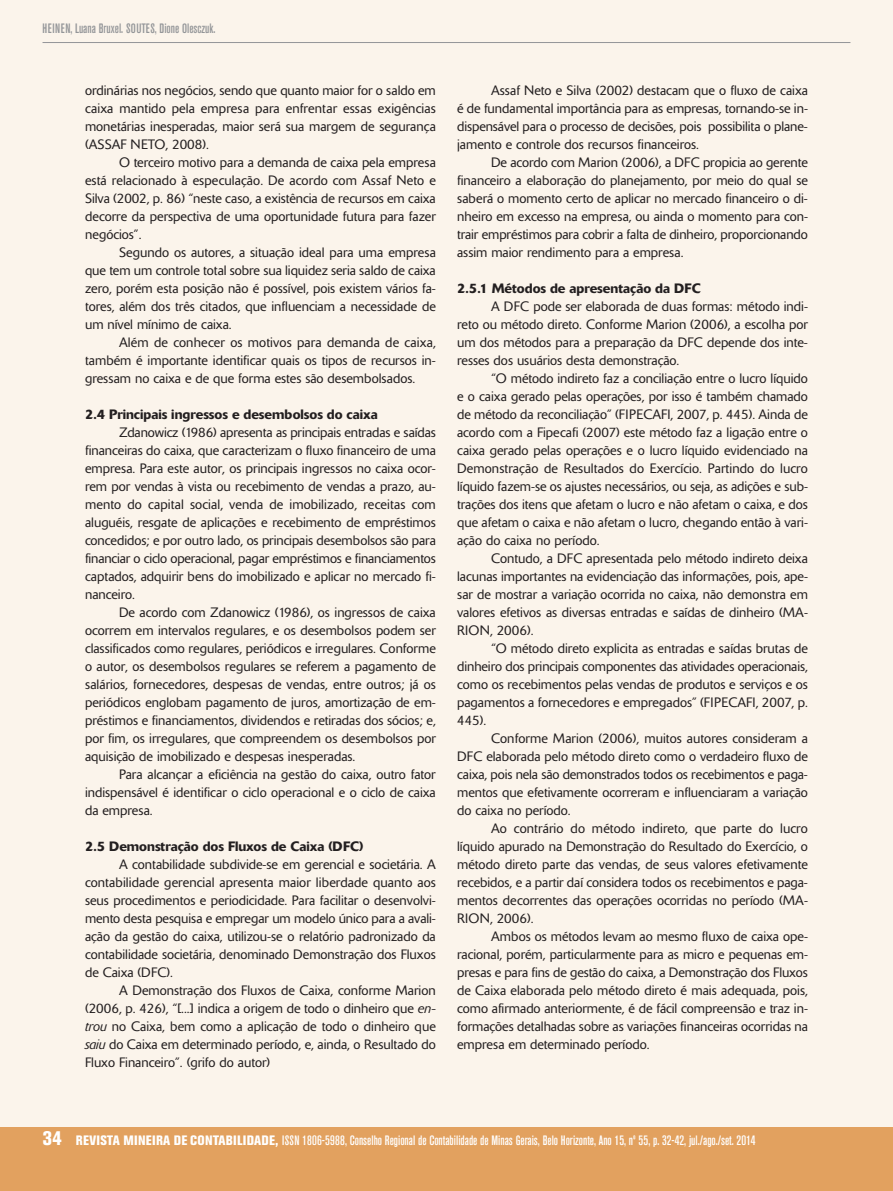
<style>
.page{position:relative;width:893px;height:1191px;background:#fbf4eb}
.page>*{position:absolute;margin:0;border:0;box-sizing:border-box;transform-origin:0 0}
.t1{font:300 13.5px/18px "Delta";color:#231f20;text-align:justify}
.t2{font:500 condensed 13.5px "Akzidenz Grotesk BE";color:#fff}
.t3{font:500 13.5px "Delta";color:#231f20}
.t4{font:500 condensed 13.5px "Akzidenz Grotesk BE";color:#939598}
.s1{font-style:italic}
.s2{font-weight:800;font-size:19.5px}
.s3{font-weight:800}
</style>
<div class="page">
<div style="left:0;top:1127px;width:893px;height:64px;background:#e2a15f"></div>
<hr style="left:43px;top:42px;width:807px;height:1px;background:#939598">
<p class="t4" style="left:43px;top:23px;width:174px">HEINEN, Luana Bruxel. SOUTES, Dione Olesczuk.</p>
<p class="t1" style="left:85px;top:82px;width:352px">ordinárias nos negócios, sendo que quanto maior for o saldo em caixa mantido pela empresa para enfrentar essas exigências monetárias inesperadas, maior será sua margem de segurança (ASSAF NETO, 2008).</p>
<p class="t1" style="left:85px;top:154px;width:352px;text-indent:34px">O terceiro motivo para a demanda de caixa pela empresa está relacionado à especulação. De acordo com Assaf Neto e Silva (2002, p. 86) “neste caso, a existência de recursos em caixa decorre da perspectiva de uma oportunidade futura para fazer negócios”.</p>
<p class="t1" style="left:85px;top:244px;width:352px;text-indent:34px">Segundo os autores, a situação ideal para uma empresa que tem um controle total sobre sua liquidez seria saldo de caixa zero, porém esta posição não é possível, pois existem vários fa&shy;tores, além dos três citados, que influenciam a necessidade de um nível mínimo de caixa.</p>
<p class="t1" style="left:85px;top:334px;width:352px;text-indent:34px">Além de conhecer os motivos para demanda de caixa, também é importante identificar quais os tipos de recursos in&shy;gressam no caixa e de que forma estes são desembolsados.</p>
<p class="t3" style="left:85px;top:409px;width:294px">2.4 Principais ingressos e desembolsos do caixa</p>
<p class="t1" style="left:85px;top:424px;width:352px;text-indent:34px">Zdanowicz (1986) apresenta as principais entradas e saídas financeiras do caixa, que caracterizam o fluxo financeiro de uma empresa. Para este autor, os principais ingressos no caixa ocor&shy;rem por vendas à vista ou recebimento de vendas a prazo, au&shy;mento do capital social, venda de imobilizado, receitas com aluguéis, resgate de aplicações e recebimento de empréstimos concedidos; e por outro lado, os principais desembolsos são para financiar o ciclo operacional, pagar empréstimos e financiamentos captados, adquirir bens do imobilizado e aplicar no mercado fi&shy;nanceiro.</p>
<p class="t1" style="left:85px;top:604px;width:352px;text-indent:34px">De acordo com Zdanowicz (1986), os ingressos de caixa ocorrem em intervalos regulares, e os desembolsos podem ser classificados como regulares, periódicos e irregulares. Conforme o autor, os desembolsos regulares se referem a pagamento de salários, fornecedores, despesas de vendas, entre outros; já os periódicos englobam pagamento de juros, amortização de em&shy;préstimos e financiamentos, dividendos e retiradas dos sócios; e, por fim, os irregulares, que compreendem os desembolsos por aquisição de imobilizado e despesas inesperadas.</p>
<p class="t1" style="left:85px;top:766px;width:352px;text-indent:34px">Para alcançar a eficiência na gestão do caixa, outro fator indispensável é identificar o ciclo operacional e o ciclo de caixa da empresa.</p>
<p class="t3" style="left:85px;top:841px;width:280px">2.5 Demonstração dos Fluxos de Caixa (DFC)</p>
<p class="t1" style="left:85px;top:856px;width:352px;text-indent:34px">A contabilidade subdivide-se em gerencial e societária. A contabilidade gerencial apresenta maior liberdade quanto aos seus procedimentos e periodicidade. Para facilitar o desenvolvi&shy;mento desta pesquisa e empregar um modelo único para a avali&shy;ação da gestão do caixa, utilizou-se o relatório padronizado da contabilidade societária, denominado Demonstração dos Fluxos de Caixa (DFC).</p>
<p class="t1" style="left:85px;top:982px;width:352px;text-indent:34px">A Demonstração dos Fluxos de Caixa, conforme Marion (2006, p. 426), “[...] indica a origem de todo o dinheiro que <span class="s1">en&shy;trou</span> no Caixa, bem como a aplicação de todo o dinheiro que <span class="s1">saiu</span> do Caixa em determinado período, e, ainda, o Resultado do Fluxo Financeiro”. (grifo do autor)</p>
<p class="t1" style="left:457px;top:82px;width:352px;text-indent:34px">Assaf Neto e Silva (2002) destacam que o fluxo de caixa é de fundamental importância para as empresas, tornando-se in&shy;dispensável para o processo de decisões, pois possibilita o plane&shy;jamento e controle dos recursos financeiros.</p>
<p class="t1" style="left:457px;top:154px;width:352px;text-indent:34px">De acordo com Marion (2006), a DFC propicia ao gerente financeiro a elaboração do planejamento, por meio do qual se saberá o momento certo de aplicar no mercado financeiro o di&shy;nheiro em excesso na empresa, ou ainda o momento para con&shy;trair empréstimos para cobrir a falta de dinheiro, proporcionando assim maior rendimento para a empresa.</p>
<p class="t3" style="left:457px;top:283px;width:245px">2.5.1 Métodos de apresentação da DFC</p>
<p class="t1" style="left:457px;top:298px;width:352px;text-indent:34px">A DFC pode ser elaborada de duas formas: método indi&shy;reto ou método direto. Conforme Marion (2006), a escolha por um dos métodos para a preparação da DFC depende dos inte&shy;resses dos usuários desta demonstração.</p>
<p class="t1" style="left:457px;top:370px;width:352px;text-indent:34px">“O método indireto faz a conciliação entre o lucro líquido e o caixa gerado pelas operações, por isso é também chamado de método da reconciliação” (FIPECAFI, 2007, p. 445). Ainda de acordo com a Fipecafi (2007) este método faz a ligação entre o caixa gerado pelas operações e o lucro líquido evidenciado na Demonstração de Resultados do Exercício. Partindo do lucro líquido fazem-se os ajustes necessários, ou seja, as adições e sub&shy;trações dos itens que afetam o lucro e não afetam o caixa, e dos que afetam o caixa e não afetam o lucro, chegando então à vari&shy;ação do caixa no período.</p>
<p class="t1" style="left:457px;top:550px;width:352px;text-indent:34px">Contudo, a DFC apresentada pelo método indireto deixa lacunas importantes na evidenciação das informações, pois, ape&shy;sar de mostrar a variação ocorrida no caixa, não demonstra em valores efetivos as diversas entradas e saídas de dinheiro (MA-RION, 2006).</p>
<p class="t1" style="left:457px;top:640px;width:352px;text-indent:34px">“O método direto explicita as entradas e saídas brutas de dinheiro dos principais componentes das atividades operacionais, como os recebimentos pelas vendas de produtos e serviços e os pagamentos a fornecedores e empregados” (FIPECAFI, 2007, p.<br>445).</p>
<p class="t1" style="left:457px;top:730px;width:352px;text-indent:34px">Conforme Marion (2006), muitos autores consideram a DFC elaborada pelo método direto como o verdadeiro fluxo de caixa, pois nela são demonstrados todos os recebimentos e paga&shy;mentos que efetivamente ocorreram e influenciaram a variação do caixa no período.</p>
<p class="t1" style="left:457px;top:820px;width:352px;text-indent:34px">Ao contrário do método indireto, que parte do lucro líquido apurado na Demonstração do Resultado do Exercício, o método direto parte das vendas, de seus valores efetivamente recebidos, e a partir daí considera todos os recebimentos e paga&shy;mentos decorrentes das operações ocorridas no período (MA-RION, 2006).</p>
<p class="t1" style="left:457px;top:928px;width:352px;text-indent:34px">Ambos os métodos levam ao mesmo fluxo de caixa ope&shy;racional, porém, particularmente para as micro e pequenas em&shy;presas e para fins de gestão do caixa, a Demonstração dos Fluxos de Caixa elaborada pelo método direto é mais adequada, pois, como afirmado anteriormente, é de fácil compreensão e traz in&shy;formações detalhadas sobre as variações financeiras ocorridas na empresa em determinado período.</p>
<p class="t2" style="left:43px;top:1135px;width:715px"><span class="s2">34</span> <span class="s3">REVISTA MINEIRA DE CONTABILIDADE,</span> ISSN 1806-5988, Conselho Regional de Contabilidade de Minas Gerais, Belo Horizonte, Ano 15, nº 55, p. 32-42, jul./ago./set. 2014</p>
</div>
